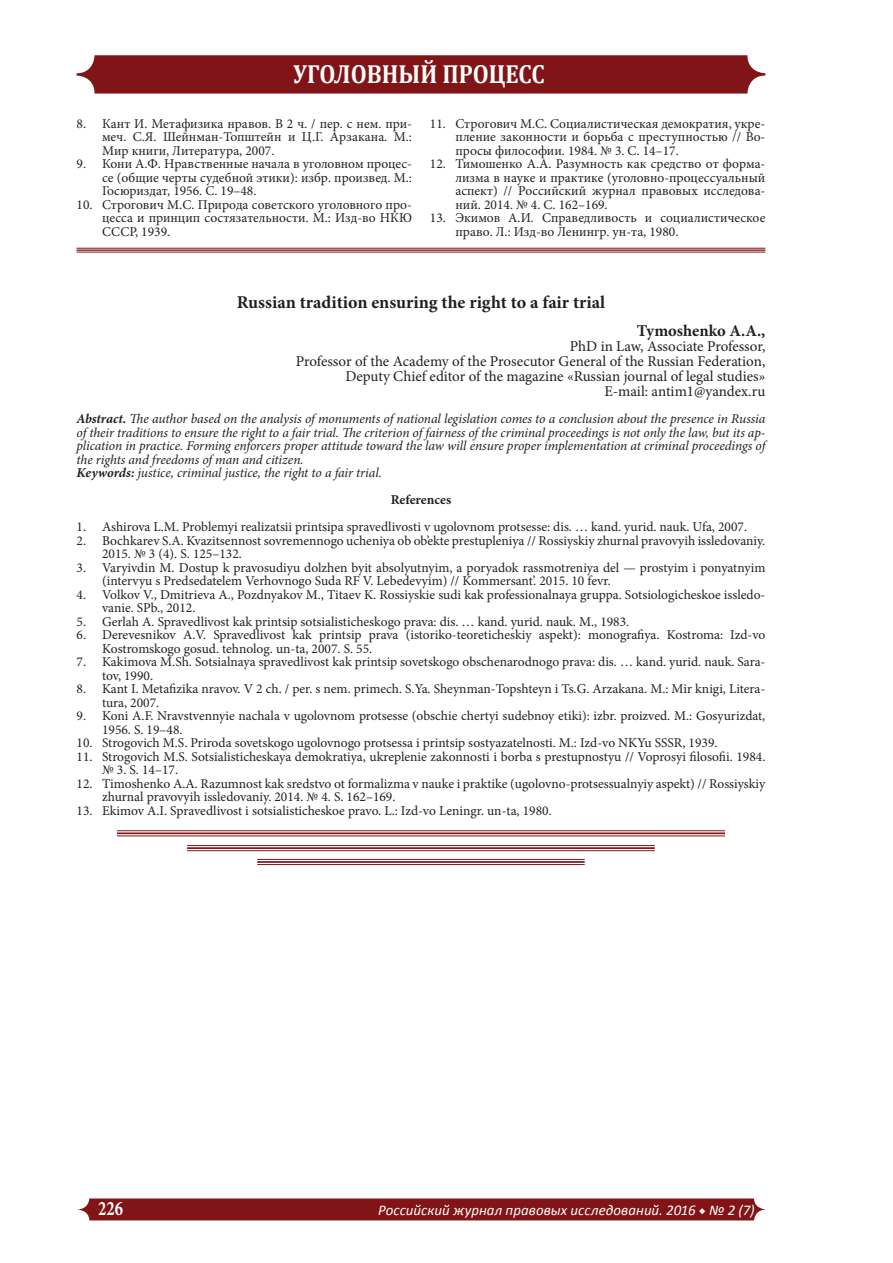
<style>
.page{position:relative;width:893px;height:1263px;background:#fff}
.page>*{position:absolute;margin:0;border:0;box-sizing:border-box;transform-origin:0 0}
.t1{font:700 26.25px "Cambria";color:#fff;scale:.88 1}
.t2{font:700 20.7px "Minion Pro";color:#fff;scale:.8 1}
.t3{font:700 18px "Minion Pro";color:#231f20}
.t4{font:700 16.5px "Minion Pro";color:#231f20}
.t5{font:15px/15px "Minion Pro";color:#231f20;text-align:right}
.t6{font:italic 14.85px "Calibri";letter-spacing:.005em;color:#fff}
.t7{font:13.5px/13.5px "Minion Pro";color:#231f20}
.ConsPlusNormal{font:italic 13.5px/13.5px "Minion Pro";letter-spacing:-.01em;color:#231f20;text-align:justify}
.t8{font:700 13.5px "Minion Pro";letter-spacing:-.005em;color:#231f20}
.s1{font-weight:700}
.s2{font-family:"Minion Pro";font-weight:700;font-style:normal}
</style>
<div class="page">
<svg style="left:77px;top:1198px;width:689px;height:22px;background:#871f22"></svg>
<div style="left:77px;top:55px;width:688px;height:39px;background:#811416;border-radius:18px"></div>
<hr style="left:77px;top:252px;width:688px;height:1px;background:#811416">
<hr style="left:77px;top:249px;width:688px;height:2px;background:#811416">
<hr style="left:77px;top:248px;width:688px;height:1px;background:#811416">
<hr style="left:117px;top:835px;width:608px;height:1px;background:#811416">
<hr style="left:117px;top:832px;width:608px;height:2px;background:#811416">
<hr style="left:117px;top:830px;width:608px;height:1px;background:#811416">
<hr style="left:187px;top:850px;width:468px;height:1px;background:#811416">
<hr style="left:187px;top:847px;width:468px;height:2px;background:#811416">
<hr style="left:187px;top:845px;width:468px;height:1px;background:#811416">
<hr style="left:257px;top:864px;width:328px;height:1px;background:#811416">
<hr style="left:257px;top:861px;width:328px;height:2px;background:#811416">
<hr style="left:257px;top:859px;width:328px;height:1px;background:#811416">
<h1 class="t1" style="left:293px;top:56px;width:287px">УГОЛОВНЫЙ ПРОЦЕСС</h1>
<p class="t7" style="left:102px;top:117px;width:311px;text-align:justify;text-indent:-26px">8. Кант И. Метафизика нравов. В 2 ч. / пер. с нем. при&shy;меч. С.Я. Шейнман-Топштейн и Ц.Г. Арзакана. М.:<br>Мир книги, Литература, 2007.</p>
<p class="t7" style="left:102px;top:157px;width:311px;text-align:justify;text-indent:-26px">9. Кони А.Ф. Нравственные начала в уголовном процес&shy;се (общие черты судебной этики): избр. произвед. М.:<br>Госюриздат, 1956. С. 19–48.</p>
<p class="t7" style="left:102px;top:198px;width:311px;text-align:justify;text-indent:-26px">10. Строгович М.С. Природа советского уголовного про&shy;цесса и принцип состязательности. М.: Изд-во НКЮ СССР, 1939.</p>
<p class="t7" style="left:455px;top:117px;width:311px;text-align:justify;text-indent:-26px">11. Строгович М.С. Социалистическая демократия, укре&shy;пление законности и борьба с преступностью // Во&shy;просы философии. 1984. № 3. С. 14–17.</p>
<p class="t7" style="left:455px;top:157px;width:311px;text-align:justify;text-indent:-26px">12. Тимошенко А.А. Разумность как средство от форма&shy;лизма в науке и практике (уголовно-процессуальный аспект) // Российский журнал правовых исследова&shy;ний. 2014. № 4. С. 162–169.</p>
<p class="t7" style="left:455px;top:211px;width:311px;text-indent:-26px">13. Экимов А.И. Справедливость и социалистическое право. Л.: Изд-во Ленингр. ун-та, 1980.</p>
<p class="t3" style="left:237px;top:289px;width:370px">Russian tradition ensuring the right to a fair trial</p>
<p class="t4" style="left:637px;top:319px;width:130px">Tymoshenko A.A.,</p>
<p class="t5" style="left:296px;top:339px;width:471px">PhD in Law, Associate Professor,<br>Professor of the Academy of the Prosecutor General of the Russian Federation,<br>Deputy Chief editor of the magazine «Russian journal of legal studies»</p>
<p class="t5" style="left:604px;top:384px;width:163px">E-mail: antim1@yandex.ru</p>
<p class="ConsPlusNormal" style="left:77px;top:412px;width:690px"><span class="s1">Abstract.</span> The author based on the analysis of monuments of national legislation comes to a conclusion about the presence in Russia of their traditions to ensure the right to a fair trial. The criterion of fairness of the criminal proceedings is not only the law, but its ap&shy;plication in practice. Forming enforcers proper attitude toward the law will ensure proper implementation at criminal proceedings of the rights and freedoms of man and citizen.</p>
<p class="ConsPlusNormal" style="left:77px;top:466px;width:307px"><span class="s1">Keywords:</span> justice, criminal justice, the right to a fair trial.</p>
<p class="t8" style="left:391px;top:490px;width:62px">References</p>
<p class="t7" style="left:77px;top:520px;width:672px">1. Ashirova L.M. Problemyi realizatsii printsipa spravedlivosti v ugolovnom protsesse: dis. … kand. yurid. nauk. Ufa, 2007.</p>
<p class="t7" style="left:102px;top:534px;width:665px;text-indent:-26px">2. Bochkarev S.A. Kvazitsennost sovremennogo ucheniya ob ob’ekte prestupleniya // Rossiyskiy zhurnal pravovyih issledovaniy.<br>2015. № 3 (4). S. 125–132.</p>
<p class="t7" style="left:102px;top:561px;width:665px;text-indent:-26px">3. Varyivdin M. Dostup k pravosudiyu dolzhen byit absolyutnyim, a poryadok rassmotreniya del — prostyim i ponyatnyim (intervyu s Predsedatelem Verhovnogo Suda RF V. Lebedevyim) // Kommersant’. 2015. 10 fevr.</p>
<p class="t7" style="left:102px;top:588px;width:665px;text-indent:-26px">4. Volkov V., Dmitrieva A., Pozdnyakov M., Titaev K. Rossiyskie sudi kak professionalnaya gruppa. Sotsiologicheskoe issledo&shy;vanie. SPb., 2012.</p>
<p class="t7" style="left:77px;top:615px;width:554px">5. Gerlah A. Spravedlivost kak printsip sotsialisticheskogo prava: dis. … kand. yurid. nauk. M., 1983.</p>
<p class="t7" style="left:102px;top:628px;width:665px;text-indent:-26px">6. Derevesnikov A.V. Spravedlivost kak printsip prava (istoriko-teoreticheskiy aspekt): monografiya. Kostroma: Izd-vo<br>Kostromskogo gosud. tehnolog. un-ta, 2007. S. 55.</p>
<p class="t7" style="left:102px;top:655px;width:665px;text-indent:-26px">7. Kakimova M.Sh. Sotsialnaya spravedlivost kak printsip sovetskogo obschenarodnogo prava: dis. … kand. yurid. nauk. Sara&shy;tov, 1990.</p>
<p class="t7" style="left:102px;top:682px;width:665px;text-indent:-26px">8. Kant I. Metafizika nravov. V 2 ch. / per. s nem. primech. S.Ya. Sheynman-Topshteyn i Ts.G. Arzakana. M.: Mir knigi, Litera&shy;tura, 2007.</p>
<p class="t7" style="left:102px;top:709px;width:665px;text-indent:-26px">9. Koni A.F. Nravstvennyie nachala v ugolovnom protsesse (obschie chertyi sudebnoy etiki): izbr. proizved. M.: Gosyurizdat,<br>1956. S. 19–48.</p>
<p class="t7" style="left:77px;top:736px;width:643px">10. Strogovich M.S. Priroda sovetskogo ugolovnogo protsessa i printsip sostyazatelnosti. M.: Izd-vo NKYu SSSR, 1939.</p>
<p class="t7" style="left:102px;top:750px;width:665px;text-indent:-26px">11. Strogovich M.S. Sotsialisticheskaya demokratiya, ukreplenie zakonnosti i borba s prestupnostyu // Voprosyi filosofii. 1984. № 3. S. 14–17.</p>
<p class="t7" style="left:102px;top:777px;width:665px;text-indent:-26px">12. Timoshenko A.A. Razumnost kak sredstvo ot formalizma v nauke i praktike (ugolovno-protsessualnyiy aspekt) // Rossiyskiy zhurnal pravovyih issledovaniy. 2014. № 4. S. 162–169.</p>
<p class="t7" style="left:77px;top:804px;width:477px">13. Ekimov A.I. Spravedlivost i sotsialisticheskoe pravo. L.: Izd-vo Leningr. un-ta, 1980.</p>
<h2 class="t2" style="left:98px;top:1194px;width:32px">226</h2>
<p class="t6" style="left:378px;top:1200px;width:378px">Российский журнал правовых исследований. 2016 <span class="s2">◆</span> № 2 (7)</p>
</div>
